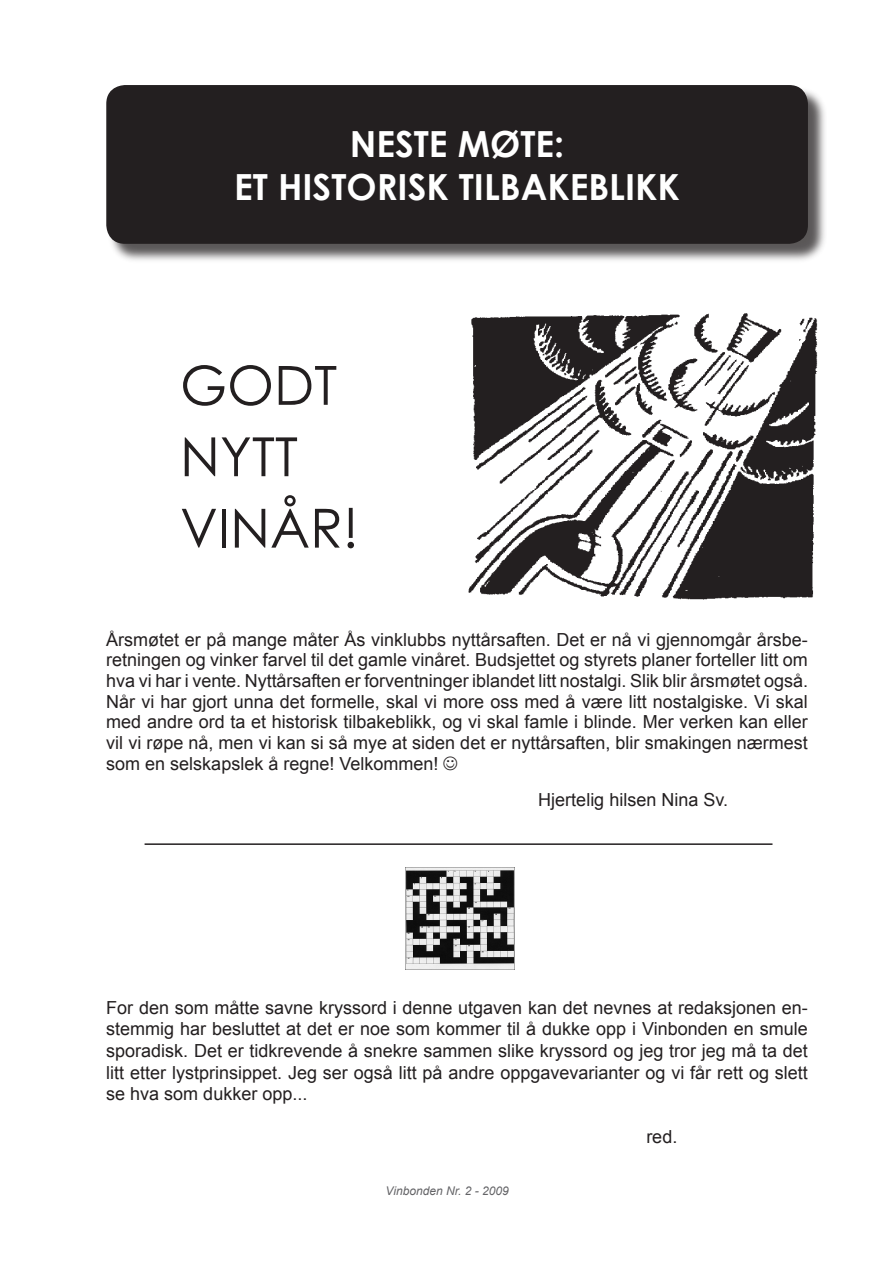
<style>
.page{position:relative;width:893px;height:1263px;background:#fff}
.page>*{position:absolute;margin:0;border:0;box-sizing:border-box;transform-origin:0 0}
.t1{font:54px "Century Gothic";color:#231f20}
.t2{font:700 36px "Century Gothic";color:#fff}
.t3{font:18px/20.7px "Arial";color:#231f20;text-align:justify}
.t4{font:italic 12px "Arial";color:#636366}
</style>
<div class="page">
<hr style="left:145px;top:843px;width:627px;height:2px;background:#231f20">
<img style="left:468px;top:313px;width:350px;height:287px">
<div style="left:108px;top:85px;width:719px;height:179px;background:#231f20;opacity:.75"></div>
<div style="left:107px;top:86px;width:700px;height:157px;background:#231f20;border-radius:18px"></div>
<div style="left:106px;top:85px;width:702px;height:159px;border:2px solid #231f20;border-radius:18px"></div>
<img style="left:406px;top:867px;width:108px;height:102px">
<p class="t2" style="left:350px;top:116px;width:216px">NESTE MØTE:</p>
<p class="t2" style="left:234px;top:160px;width:447px">ET HISTORISK TILBAKEBLIKK</p>
<p class="t1" style="left:180px;top:348px;width:159px">GODT</p>
<p class="t1" style="left:180px;top:419px;width:119px">NYTT</p>
<p class="t1" style="left:180px;top:490px;width:180px">VINÅR!</p>
<p class="t3" style="left:106px;top:629px;width:703px">Årsmøtet er på mange måter Ås vinklubbs nyttårsaften. Det er nå vi gjennomgår årsbe&shy;retningen og vinker farvel til det gamle vinåret. Budsjettet og styrets planer forteller litt om hva vi har i vente. Nyttårsaften er forventninger iblandet litt nostalgi. Slik blir årsmøtet også.<br>Når vi har gjort unna det formelle, skal vi more oss med å være litt nostalgiske. Vi skal med andre ord ta et historisk tilbakeblikk, og vi skal famle i blinde. Mer verken kan eller vil vi røpe nå, men vi kan si så mye at siden det er nyttårsaften, blir smakingen nærmest som en selskapslek å regne! Velkommen!</p>
<p class="t3" style="left:538px;top:789px;width:191px">Hjertelig hilsen Nina Sv.</p>
<p class="t3" style="left:106px;top:997px;width:703px;line-height:21.6px">For den som måtte savne kryssord i denne utgaven kan det nevnes at redaksjonen en&shy;stemmig har besluttet at det er noe som kommer til å dukke opp i Vinbonden en smule sporadisk. Det er tidkrevende å snekre sammen slike kryssord og jeg tror jeg må ta det litt etter lystprinsippet. Jeg ser også litt på andre oppgavevarianter og vi får rett og slett se hva som dukker opp...</p>
<p class="t3" style="left:646px;top:1127px;width:33px">red.</p>
<p class="t4" style="left:386px;top:1183px;width:125px">Vinbonden Nr. 2 - 2009</p>
</div>
